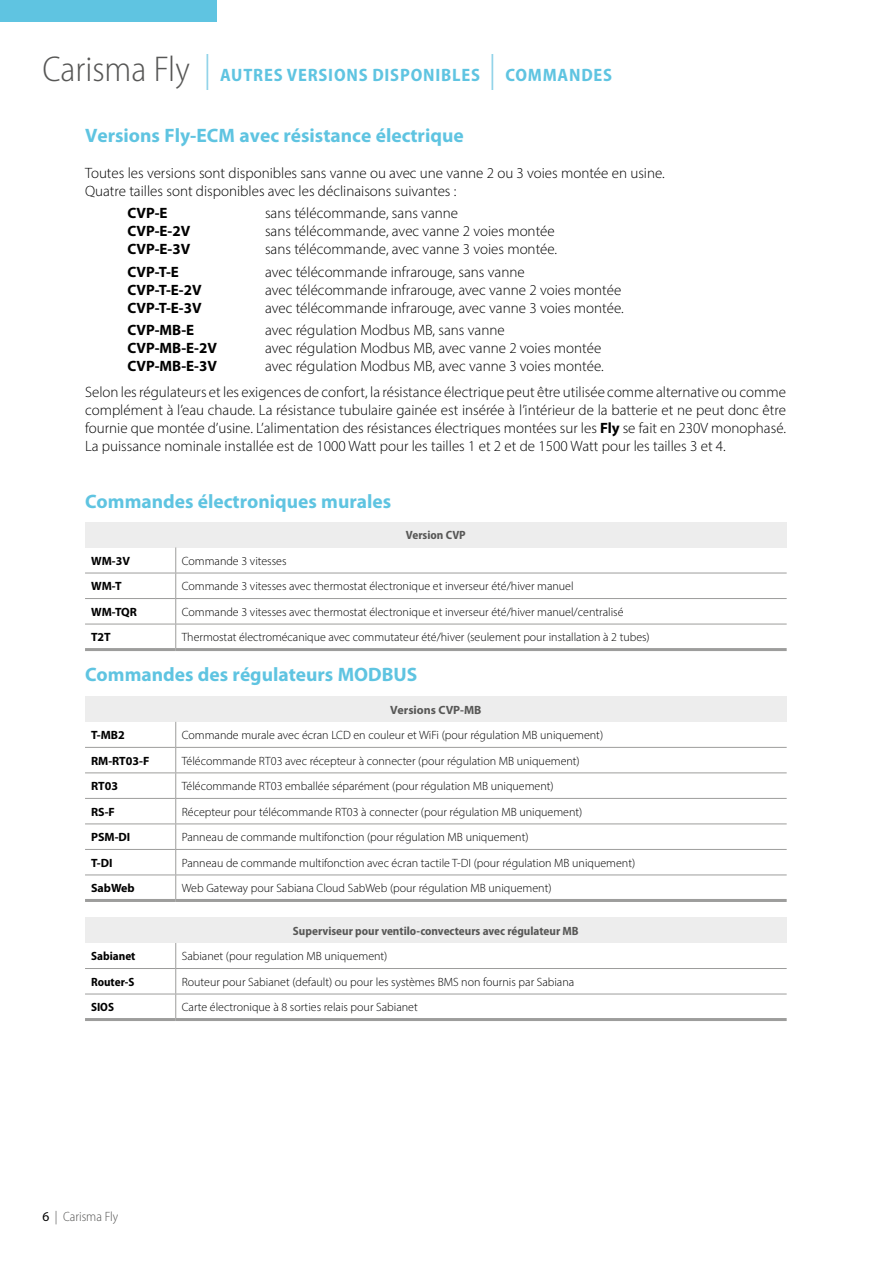
<style>
.page{position:relative;width:893px;height:1263px;background:#fff}
.page>*{position:absolute;margin:0;border:0;box-sizing:border-box;transform-origin:0 0}
.t1{font:300 semi-condensed 36px "Myriad Pro";color:#575756}
.t2{font:700 19.5px "Myriad Pro";color:#5fc4e1}
.t3{font:700 semi-condensed 18px "Myriad Pro";letter-spacing:.045em;color:#5fc4e1}
.t4{font:300 15px/18px "Myriad Pro";color:#000}
.t5{font:700 15px "Myriad Pro";color:#000}
.t6{font:300 semi-condensed 13.5px "Myriad Pro";color:#575756}
.t7{font:300 12px "Myriad Pro";color:#000}
.t8{font:700 semi-condensed 12px "Myriad Pro";color:#575756}
.t9{font:700 12px "Myriad Pro";color:#000}
.t10{font:700 semi-condensed 12px "Myriad Pro";color:#000}
.t11{font:700 12px "Myriad Pro";color:#575756}
.s1{font-weight:300;font-size:36px;color:#8bd1e8}
.s2{font-weight:700}
.s3{font-weight:400;font-stretch:normal;color:#000}
</style>
<div class="page">
<div style="left:85px;top:522px;width:702px;height:25px;background:#ededed"></div>
<hr style="left:85px;top:573px;width:91px;height:1px;background:#9d9d9c">
<hr style="left:176px;top:573px;width:611px;height:1px;background:#9d9d9c">
<hr style="left:85px;top:598px;width:91px;height:1px;background:#9d9d9c">
<hr style="left:176px;top:598px;width:611px;height:1px;background:#9d9d9c">
<hr style="left:85px;top:624px;width:91px;height:1px;background:#9d9d9c">
<hr style="left:176px;top:624px;width:611px;height:1px;background:#9d9d9c">
<svg style="left:175px;top:547px;width:1px;height:101px"></svg>
<hr style="left:85px;top:648px;width:91px;height:3px;background:#9d9d9c">
<hr style="left:176px;top:648px;width:611px;height:3px;background:#9d9d9c">
<div style="left:85px;top:696px;width:702px;height:26px;background:#ededed"></div>
<hr style="left:85px;top:747px;width:91px;height:1px;background:#9d9d9c">
<hr style="left:176px;top:747px;width:611px;height:1px;background:#9d9d9c">
<hr style="left:85px;top:772px;width:91px;height:1px;background:#9d9d9c">
<hr style="left:176px;top:772px;width:611px;height:1px;background:#9d9d9c">
<hr style="left:85px;top:798px;width:91px;height:1px;background:#9d9d9c">
<hr style="left:176px;top:798px;width:611px;height:1px;background:#9d9d9c">
<hr style="left:85px;top:823px;width:91px;height:1px;background:#9d9d9c">
<hr style="left:176px;top:823px;width:611px;height:1px;background:#9d9d9c">
<svg style="left:175px;top:722px;width:1px;height:177px"></svg>
<hr style="left:85px;top:899px;width:91px;height:3px;background:#9d9d9c">
<hr style="left:176px;top:899px;width:611px;height:3px;background:#9d9d9c">
<hr style="left:85px;top:849px;width:91px;height:1px;background:#9d9d9c">
<hr style="left:176px;top:849px;width:611px;height:1px;background:#9d9d9c">
<hr style="left:85px;top:874px;width:91px;height:1px;background:#9d9d9c">
<hr style="left:176px;top:874px;width:611px;height:1px;background:#9d9d9c">
<div style="left:85px;top:917px;width:702px;height:26px;background:#ededed"></div>
<hr style="left:85px;top:968px;width:91px;height:1px;background:#9d9d9c">
<hr style="left:176px;top:968px;width:611px;height:1px;background:#9d9d9c">
<hr style="left:85px;top:994px;width:91px;height:1px;background:#9d9d9c">
<hr style="left:176px;top:994px;width:611px;height:1px;background:#9d9d9c">
<svg style="left:175px;top:943px;width:1px;height:75px"></svg>
<hr style="left:85px;top:1018px;width:91px;height:3px;background:#9d9d9c">
<hr style="left:176px;top:1018px;width:611px;height:3px;background:#9d9d9c">
<div style="left:0;top:0;width:217px;height:21px;background:#5fc4e1"></div>
<p class="t3" style="left:204px;top:63px;width:410px"><span class="s1">|</span> AUTRES VERSIONS DISPONIBLES <span class="s1">|</span> COMMANDES</p>
<h2 class="t2" style="left:85px;top:123px;width:380px">Versions Fly-ECM avec résistance électrique</h2>
<p class="t4" style="left:85px;top:164px;width:581px">Toutes les versions sont disponibles sans vanne ou avec une vanne 2 ou 3 voies montée en usine.<br>Quatre tailles sont disponibles avec les déclinaisons suivantes :</p>
<p class="t5" style="left:128px;top:204px;width:41px">CVP-E</p>
<p class="t4" style="left:265px;top:204px;width:195px">sans télécommande, sans vanne</p>
<p class="t5" style="left:128px;top:222px;width:64px">CVP-E-2V</p>
<p class="t4" style="left:265px;top:222px;width:291px">sans télécommande, avec vanne 2 voies montée</p>
<p class="t5" style="left:128px;top:240px;width:64px">CVP-E-3V</p>
<p class="t4" style="left:265px;top:240px;width:294px">sans télécommande, avec vanne 3 voies montée.</p>
<p class="t5" style="left:128px;top:262px;width:53px">CVP-T-E</p>
<p class="t4" style="left:265px;top:263px;width:261px">avec télécommande infrarouge, sans vanne</p>
<p class="t5" style="left:128px;top:280px;width:75px">CVP-T-E-2V</p>
<p class="t4" style="left:265px;top:281px;width:358px">avec télécommande infrarouge, avec vanne 2 voies montée</p>
<p class="t5" style="left:128px;top:298px;width:75px">CVP-T-E-3V</p>
<p class="t4" style="left:265px;top:299px;width:360px">avec télécommande infrarouge, avec vanne 3 voies montée.</p>
<p class="t5" style="left:128px;top:320px;width:68px">CVP-MB-E</p>
<p class="t4" style="left:265px;top:321px;width:241px">avec régulation Modbus MB, sans vanne</p>
<p class="t5" style="left:128px;top:338px;width:91px">CVP-MB-E-2V</p>
<p class="t4" style="left:265px;top:339px;width:338px">avec régulation Modbus MB, avec vanne 2 voies montée</p>
<p class="t5" style="left:128px;top:356px;width:91px">CVP-MB-E-3V</p>
<h1 class="t1" style="left:43px;top:47px;width:149px">Carisma Fly</h1>
<p class="t4" style="left:85px;top:353px;width:702px;line-height:26.5px;text-align:center">avec régulation Modbus MB, avec vanne 3 voies montée.<br>Selon les régulateurs et les exigences de confort, la résistance électrique peut être utilisée comme alternative ou comme</p>
<p class="t4" style="left:85px;top:401px;width:702px;text-align:justify">complément à l’eau chaude. La résistance tubulaire gainée est insérée à l’intérieur de la batterie et ne peut donc être fournie que montée d’usine. L’alimentation des résistances électriques montées sur les <span class="s2">Fly</span> se fait en 230V monophasé.<br>La puissance nominale installée est de 1000 Watt pour les tailles 1 et 2 et de 1500 Watt pour les tailles 3 et 4.</p>
<h2 class="t2" style="left:85px;top:489px;width:308px">Commandes électroniques murales</h2>
<p class="t8" style="left:406px;top:527px;width:61px">Version CVP</p>
<p class="t9" style="left:91px;top:553px;width:40px">WM-3V</p>
<p class="t7" style="left:182px;top:553px;width:106px">Commande 3 vitesses</p>
<p class="t9" style="left:91px;top:578px;width:32px">WM-T</p>
<p class="t7" style="left:182px;top:579px;width:393px">Commande 3 vitesses avec thermostat électronique et inverseur été/hiver manuel</p>
<p class="t9" style="left:91px;top:604px;width:47px">WM-TQR</p>
<p class="t7" style="left:182px;top:605px;width:443px">Commande 3 vitesses avec thermostat électronique et inverseur été/hiver manuel/centralisé</p>
<p class="t9" style="left:91px;top:629px;width:21px">T2T</p>
<p class="t7" style="left:182px;top:630px;width:469px">Thermostat électromécanique avec commutateur été/hiver (seulement pour installation à 2 tubes)</p>
<h2 class="t2" style="left:85px;top:662px;width:334px">Commandes des régulateurs MODBUS</h2>
<p class="t11" style="left:390px;top:702px;width:93px">Versions CVP-MB</p>
<p class="t9" style="left:91px;top:727px;width:35px">T-MB2</p>
<p class="t7" style="left:182px;top:728px;width:423px">Commande murale avec écran LCD en couleur et WiFi (pour régulation MB uniquement)</p>
<p class="t9" style="left:91px;top:753px;width:60px">RM-RT03-F</p>
<p class="t7" style="left:182px;top:753px;width:400px">Télécommande RT03 avec récepteur à connecter (pour régulation MB uniquement)</p>
<p class="t9" style="left:91px;top:778px;width:29px">RT03</p>
<p class="t7" style="left:182px;top:779px;width:373px">Télécommande RT03 emballée séparément (pour régulation MB uniquement)</p>
<p class="t9" style="left:91px;top:804px;width:25px">RS-F</p>
<p class="t7" style="left:182px;top:804px;width:402px">Récepteur pour télécommande RT03 à connecter (pour régulation MB uniquement)</p>
<p class="t9" style="left:91px;top:829px;width:41px">PSM-DI</p>
<p class="t7" style="left:182px;top:830px;width:348px">Panneau de commande multifonction (pour régulation MB uniquement)</p>
<p class="t9" style="left:91px;top:855px;width:23px">T-DI</p>
<p class="t7" style="left:182px;top:855px;width:455px">Panneau de commande multifonction avec écran tactile T-DI (pour régulation MB uniquement)</p>
<p class="t9" style="left:91px;top:880px;width:45px">SabWeb</p>
<p class="t7" style="left:182px;top:881px;width:371px">Web Gateway pour Sabiana Cloud SabWeb (pour régulation MB uniquement)</p>
<p class="t8" style="left:293px;top:923px;width:287px">Superviseur pour ventilo-convecteurs avec régulateur MB</p>
<p class="t10" style="left:91px;top:948px;width:46px">Sabianet</p>
<p class="t7" style="left:182px;top:949px;width:207px">Sabianet (pour regulation MB uniquement)</p>
<p class="t10" style="left:91px;top:974px;width:45px">Router-S</p>
<p class="t7" style="left:182px;top:974px;width:394px">Routeur pour Sabianet (default) ou pour les systèmes BMS non fournis par Sabiana</p>
<p class="t10" style="left:91px;top:999px;width:24px">SIOS</p>
<p class="t7" style="left:182px;top:1000px;width:237px">Carte électronique à 8 sorties relais pour Sabianet</p>
<p class="t6" style="left:43px;top:1208px;width:77px"><span class="s3">6</span> | Carisma Fly</p>
</div>
